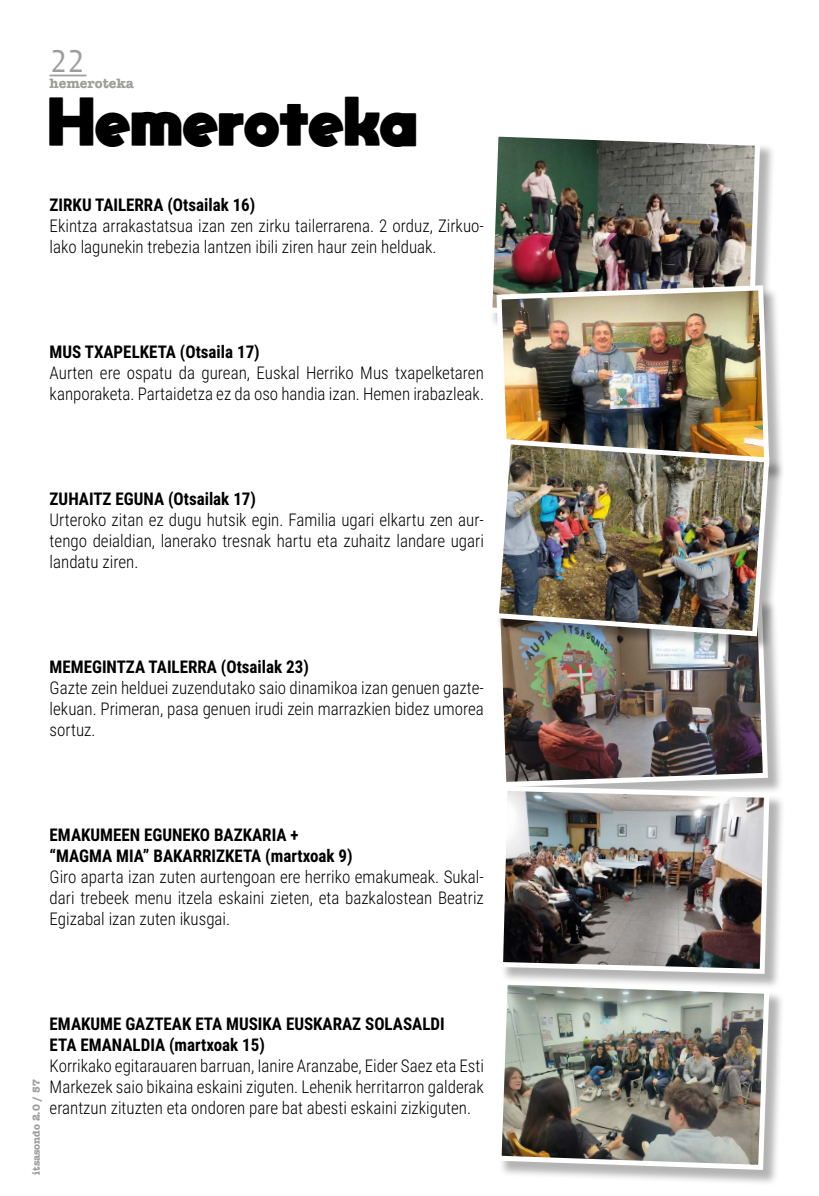
<style>
.page{position:relative;width:819px;height:1196px;background:#fff}
.page>*{position:absolute;margin:0;border:0;box-sizing:border-box;transform-origin:0 0}
.t1{font:800 48.12px "moon get";letter-spacing:.005em;color:#000}
.t2{font:31.5px "Andale Mono";color:#9d9d9c}
.t3{font:300 17.5px/21px "Roboto Condensed";color:#000;text-align:justify}
.t4{font:700 17.5px/21px "Roboto Condensed";color:#000}
.t5{font:700 14px "American Typewriter";color:#9d9d9c}
.t6{font:700 10.5px "American Typewriter";color:#9d9d9c}
</style>
<div class="page">
<div style="left:498px;top:981px;width:287px;height:204px;background:#000;opacity:.3"></div>
<img style="left:498px;top:981px;width:273px;height:191px">
<hr style="left:50px;top:75px;width:36px;height:1px;background:#9d9d9c">
<div style="left:489px;top:133px;width:287px;height:204px;background:#000;opacity:.3"></div>
<img style="left:489px;top:133px;width:273px;height:191px">
<div style="left:497px;top:598px;width:287px;height:205px;background:#000;opacity:.3"></div>
<img style="left:497px;top:652px;width:273px;height:131px">
<div style="left:498px;top:287px;width:287px;height:204px;background:#000;opacity:.3"></div>
<img style="left:494px;top:283px;width:277px;height:153px">
<div style="left:500px;top:787px;width:285px;height:203px;background:#000;opacity:.3"></div>
<img style="left:497px;top:783px;width:274px;height:193px">
<div style="left:496px;top:441px;width:289px;height:211px;background:#000;opacity:.3"></div>
<img style="left:496px;top:436px;width:276px;height:203px">
<h2 class="t2" style="left:50px;top:40px;width:38px">22</h2>
<h1 class="t1" style="left:50px;top:91px;width:369px">Hemeroteka</h1>
<p class="t5" style="left:50px;top:71px;width:86px">hemeroteka</p>
<p class="t4" style="left:50px;top:194px;width:207px">ZIRKU TAILERRA (Otsailak 16)</p>
<p class="t3" style="left:50px;top:215px;width:436px">Ekintza arrakastatsua izan zen zirku tailerrarena. 2 orduz, Zirkuo&shy;lako lagunekin trebezia lantzen ibili ziren haur zein helduak.</p>
<p class="t4" style="left:50px;top:341px;width:212px">MUS TXAPELKETA (Otsaila 17)</p>
<p class="t3" style="left:50px;top:362px;width:436px">Aurten ere ospatu da gurean, Euskal Herriko Mus txapelketaren kanporaketa. Partaidetza ez da oso handia izan. Hemen irabazleak.</p>
<p class="t4" style="left:50px;top:488px;width:208px">ZUHAITZ EGUNA (Otsailak 17)</p>
<p class="t3" style="left:50px;top:509px;width:436px">Urteroko zitan ez dugu hutsik egin. Familia ugari elkartu zen aur&shy;tengo deialdian, lanerako tresnak hartu eta zuhaitz landare ugari landatu ziren.</p>
<p class="t4" style="left:50px;top:656px;width:261px">MEMEGINTZA TAILERRA (Otsailak 23)</p>
<p class="t3" style="left:50px;top:677px;width:436px">Gazte zein helduei zuzendutako saio dinamikoa izan genuen gazte&shy;lekuan. Primeran, pasa genuen irudi zein marrazkien bidez umorea sortuz.</p>
<p class="t4" style="left:50px;top:824px;width:304px">EMAKUMEEN EGUNEKO BAZKARIA + “MAGMA MIA” BAKARRIZKETA (martxoak 9)</p>
<p class="t3" style="left:50px;top:866px;width:436px">Giro aparta izan zuten aurtengoan ere herriko emakumeak. Sukal&shy;dari trebeek menu itzela eskaini zieten, eta bazkalostean Beatriz Egizabal izan zuten ikusgai.</p>
<p class="t6" style="left:27px;top:1174px;width:97px;rotate:-90deg">itsasondo 2.0 / 57</p>
<p class="t4" style="left:50px;top:1013px;width:396px">EMAKUME GAZTEAK ETA MUSIKA EUSKARAZ SOLASALDI<br>ETA EMANALDIA (martxoak 15)</p>
<p class="t3" style="left:50px;top:1055px;width:436px">Korrikako egitarauaren barruan, Ianire Aranzabe, Eider Saez eta Esti Markezek saio bikaina eskaini ziguten. Lehenik herritarron galderak erantzun zituzten eta ondoren pare bat abesti eskaini zizkiguten.</p>
</div>
